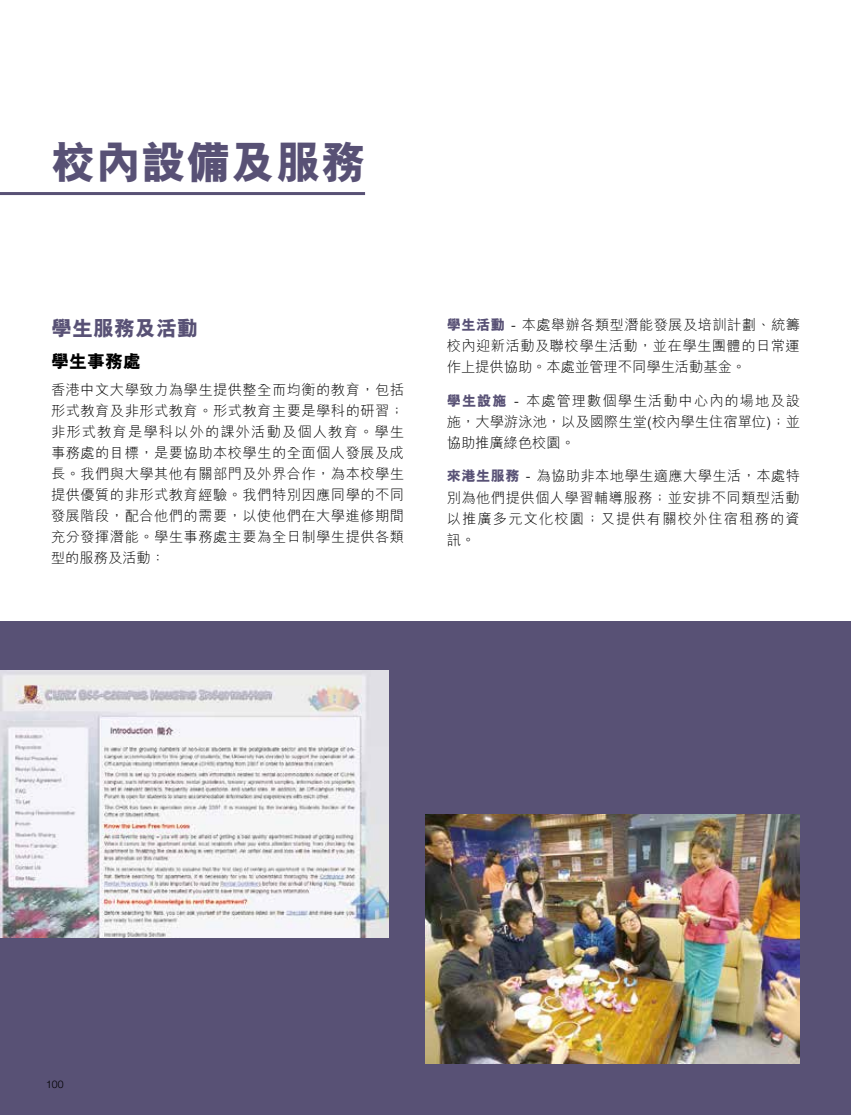
<style>
.page{position:relative;width:851px;height:1115px;background:#fff}
.page>*{position:absolute;margin:0;border:0;box-sizing:border-box;transform-origin:0 0}
.t1{font:800 45px "M Hei HK";color:#585175}
.t2{font:800 21px "M Hei HK";color:#585175}
.t3{font:800 18px "M Hei HK";color:#000}
.t4{font:300 14.25px/21px "M Hei HK";letter-spacing:.035em;color:#000;text-align:justify}
.t5{font:300 10.5px "Helvetica Neue LT Std";color:#000}
.s1{font-weight:800;color:#585175}
</style>
<div class="page">
<div style="left:0;top:621px;width:850px;height:493px;background:#585175"></div>
<hr style="left:0;top:192px;width:365px;height:3px;background:#585175">
<img style="left:0;top:670px;width:388px;height:266px">
<img style="left:425px;top:814px;width:374px;height:249px">
<h1 class="t1" style="left:51px;top:132px;width:317px">校內設備及服務</h1>
<h2 class="t2" style="left:51px;top:314px;width:148px">學生服務及活動</h2>
<p class="t3" style="left:51px;top:349px;width:91px">學生事務處</p>
<p class="t4" style="left:51px;top:378px;width:354px">香港中文大學致力為學生提供整全而均衡的教育，包括形式教育及非形式教育。形式教育主要是學科的研習；非形式教育是學科以外的課外活動及個人教育。學生事務處的目標，是要協助本校學生的全面個人發展及成長。我們與大學其他有關部門及外界合作，為本校學生提供優質的非形式教育經驗。我們特別因應同學的不同發展階段，配合他們的需要，以使他們在大學進修期間充分發揮潛能。學生事務處主要為全日制學生提供各類型的服務及活動：</p>
<p class="t4" style="left:446px;top:313px;width:354px"><span class="s1">學生活動</span> - 本處舉辦各類型潛能發展及培訓計劃、統籌校內迎新活動及聯校學生活動，並在學生團體的日常運作上提供協助。本處並管理不同學生活動基金。</p>
<p class="t4" style="left:446px;top:389px;width:354px"><span class="s1">學生設施</span> - 本處管理數個學生活動中心內的場地及設施，大學游泳池，以及國際生堂(校內學生住宿單位)；並協助推廣綠色校園。</p>
<p class="t4" style="left:446px;top:465px;width:354px"><span class="s1">來港生服務</span> - 為協助非本地學生適應大學生活，本處特別為他們提供個人學習輔導服務；並安排不同類型活動以推廣多元文化校園；又提供有關校外住宿租務的資訊。</p>
<p class="t5" style="left:46px;top:1076px;width:19px">100</p>
</div>
